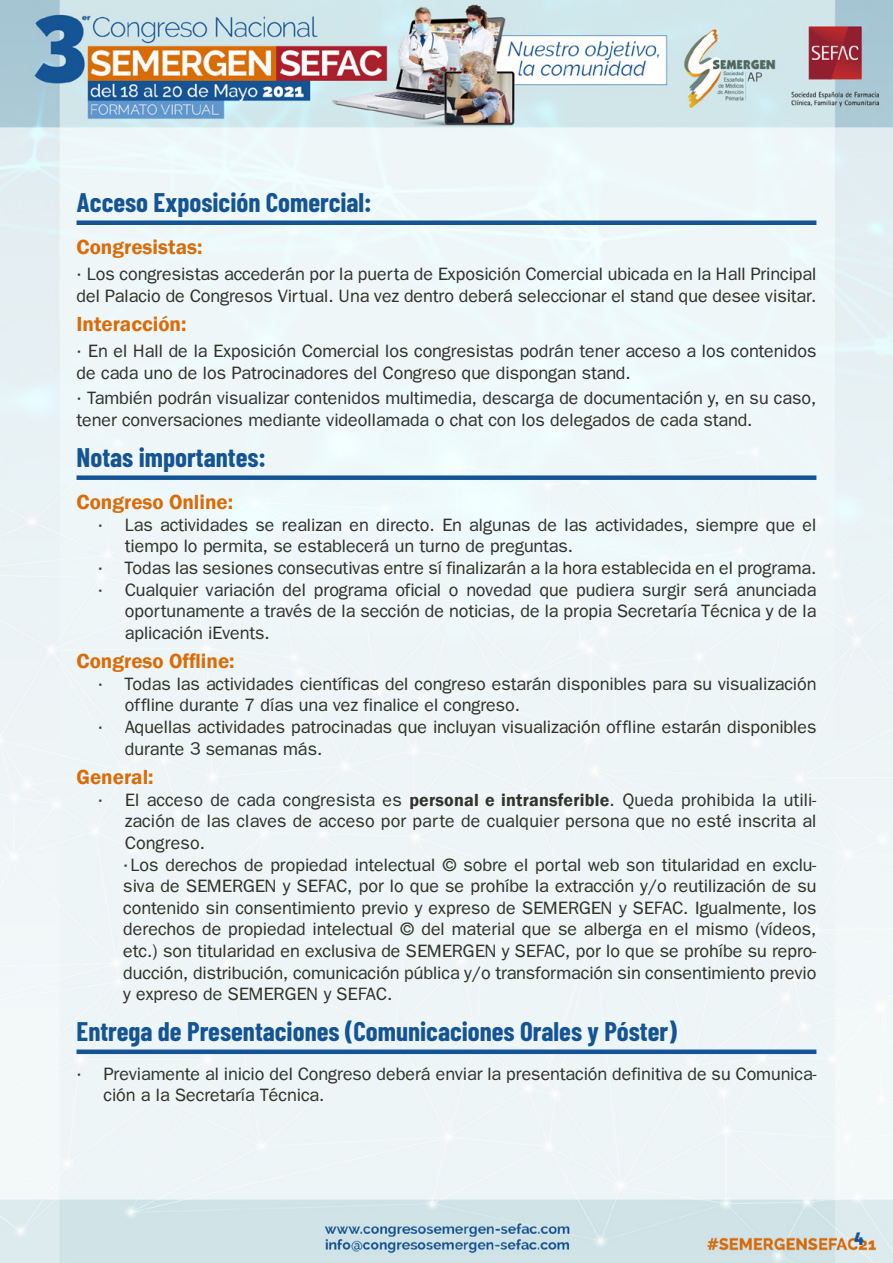
<style>
.page{position:relative;width:893px;height:1263px;background:#fff}
.page>*{position:absolute;margin:0;border:0;box-sizing:border-box;transform-origin:0 0}
.t1{font:700 27px "Barlow Condensed";color:#145494}
.t2{font:600 21px "Franklin Gothic";color:#db6b07}
.t3{font:18px/21.6px "Franklin Gothic";color:#32322a}
.t4{font:800 18px "Barlow Condensed";color:#145494}
.s1{font-weight:600}
</style>
<div class="page">
<img style="left:0;top:0;width:893px;height:1263px">
<div style="left:77px;top:220px;width:739px;height:5px;background:#145494"></div>
<div style="left:77px;top:475px;width:739px;height:5px;background:#145494"></div>
<div style="left:77px;top:1049px;width:739px;height:5px;background:#145494"></div>
<h1 class="t1" style="left:77px;top:185px;width:297px">Acceso Exposición Comercial:</h1>
<p class="t2" style="left:77px;top:234px;width:127px">Congresistas:</p>
<p class="t3" style="left:77px;top:263px;width:741px">• Los congresistas accederán por la puerta de Exposición Comercial ubicada en la Hall Principal del Palacio de Congresos Virtual. Una vez dentro deberá seleccionar el stand que desee visitar.</p>
<p class="t2" style="left:77px;top:311px;width:112px">Interacción:</p>
<p class="t3" style="left:77px;top:340px;width:741px">• En el Hall de la Exposición Comercial los congresistas podrán tener acceso a los contenidos de cada uno de los Patrocinadores del Congreso que dispongan stand.</p>
<p class="t3" style="left:77px;top:387px;width:741px">• También podrán visualizar contenidos multimedia, descarga de documentación y, en su caso, tener conversaciones mediante videollamada o chat con los delegados de cada stand.</p>
<h1 class="t1" style="left:77px;top:440px;width:191px">Notas importantes:</h1>
<p class="t2" style="left:77px;top:489px;width:158px">Congreso Online:</p>
<p class="t3" style="left:125px;top:514px;width:693px;text-indent:-27px">• Las actividades se realizan en directo. En algunas de las actividades, siempre que el tiempo lo permita, se establecerá un turno de preguntas.</p>
<p class="t3" style="left:98px;top:557px;width:720px">• Todas las sesiones consecutivas entre sí finalizarán a la hora establecida en el programa.</p>
<p class="t3" style="left:125px;top:578px;width:693px;text-align:justify;text-indent:-27px">• Cualquier variación del programa oficial o novedad que pudiera surgir será anunciada oportunamente a través de la sección de noticias, de la propia Secretaría Técnica y de la aplicación iEvents.</p>
<p class="t2" style="left:77px;top:648px;width:160px">Congreso Offline:</p>
<p class="t3" style="left:125px;top:673px;width:693px;text-indent:-27px">• Todas las actividades científicas del congreso estarán disponibles para su visualización offline durante 7 días una vez finalice el congreso.</p>
<p class="t3" style="left:125px;top:716px;width:693px;text-indent:-27px">• Aquellas actividades patrocinadas que incluyan visualización offline estarán disponibles durante 3 semanas más.</p>
<p class="t2" style="left:77px;top:764px;width:79px">General:</p>
<p class="t3" style="left:125px;top:788px;width:693px;text-align:justify;text-indent:-27px">• El acceso de cada congresista es <span class="s1">personal e intransferible</span>. Queda prohibida la utili&shy;zación de las claves de acceso por parte de cualquier persona que no esté inscrita al Congreso.</p>
<p class="t3" style="left:123px;top:853px;width:695px;text-align:justify">•Los derechos de propiedad intelectual © sobre el portal web son titularidad en exclu&shy;siva de SEMERGEN y SEFAC, por lo que se prohíbe la extracción y/o reutilización de su contenido sin consentimiento previo y expreso de SEMERGEN y SEFAC. Igualmente, los derechos de propiedad intelectual © del material que se alberga en el mismo (vídeos, etc.) son titularidad en exclusiva de SEMERGEN y SEFAC, por lo que se prohíbe su repro&shy;ducción, distribución, comunicación pública y/o transformación sin consentimiento previo y expreso de SEMERGEN y SEFAC.</p>
<h1 class="t1" style="left:77px;top:1014px;width:602px">Entrega de Presentaciones (Comunicaciones Orales y Póster)</h1>
<p class="t3" style="left:104px;top:1062px;width:715px;text-indent:-27px">• Previamente al inicio del Congreso deberá enviar la presentación definitiva de su Comunica&shy;ción a la Secretaría Técnica.</p>
<p class="t4" style="left:854px;top:1228px;width:11px">4</p>
</div>
